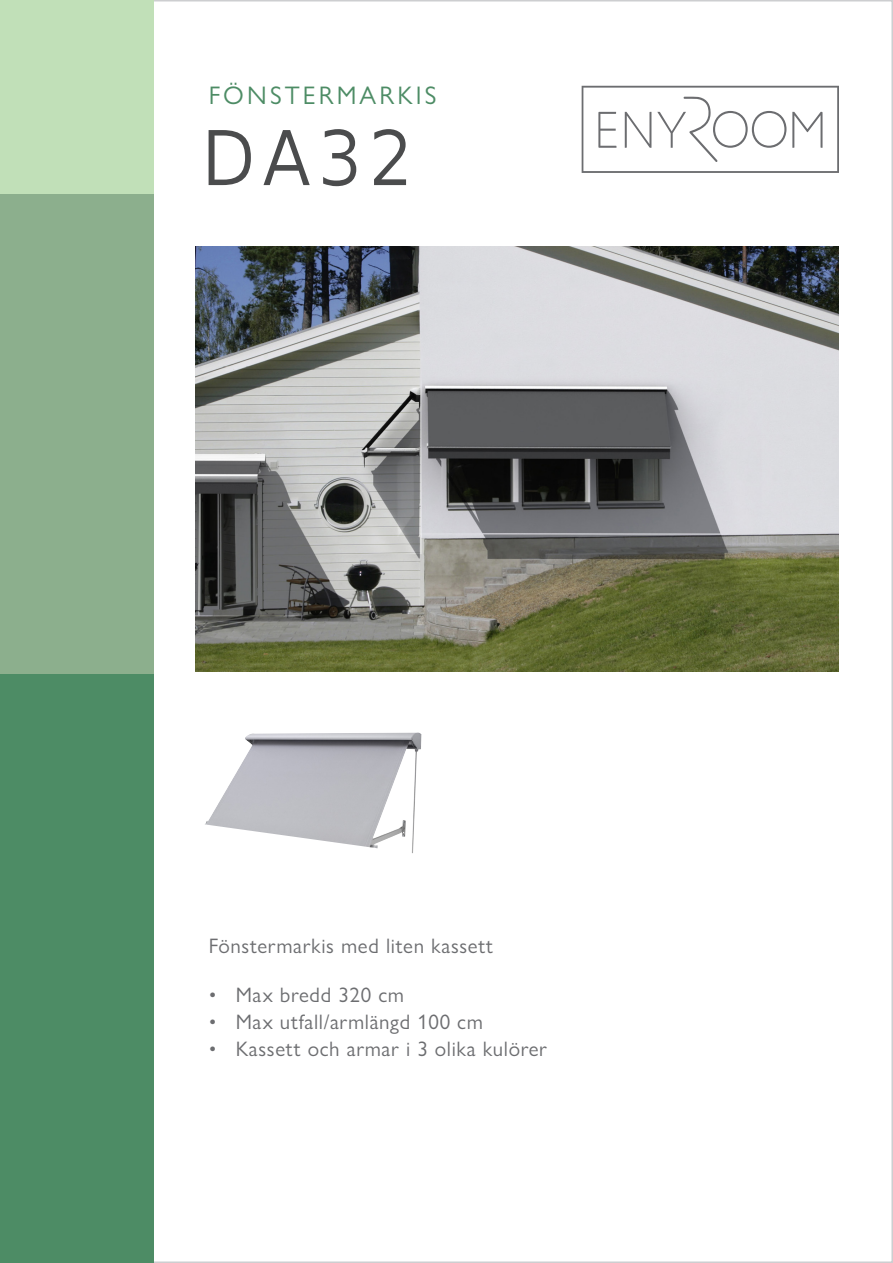
<style>
.page{position:relative;width:893px;height:1263px;background:#fff}
.page>*{position:absolute;margin:0;border:0;box-sizing:border-box;transform-origin:0 0}
.t1{font:79.5px "Gillius ADF";color:#4b4c4d}
.Prod_kategori_s1{font:25.5px "Gill Sans Nova";letter-spacing:.12em;color:#4d8c65}
.Brödtext_s1{font:21px "Gill Sans Nova";letter-spacing:.03em;color:#6c6d70}
</style>
<div class="page">
<img style="left:196px;top:246px;width:643px;height:426px">
<img style="left:205px;top:732px;width:216px;height:121px">
<svg style="left:582px;top:86px;width:257px;height:87px"></svg>
<div style="left:0;top:674px;width:153px;height:589px;background:#4d8c65"></div>
<div style="left:0;top:0;width:153px;height:195px;background:#c1e0b8"></div>
<div style="left:0;top:195px;width:153px;height:479px;background:#8caf8d"></div>
<p class="Prod_kategori_s1" style="left:209px;top:80px;width:229px">FÖNSTERMARKIS</p>
<p class="t1" style="left:203px;top:110px;width:208px">DA32</p>
<p class="Brödtext_s1" style="left:209px;top:933px;width:286px">Fönstermarkis med liten kassett</p>
<p class="Brödtext_s1" style="left:209px;top:982px;width:197px">• Max bredd 320 cm</p>
<p class="Brödtext_s1" style="left:209px;top:1009px;width:276px">• Max utfall/armlängd 100 cm</p>
<p class="Brödtext_s1" style="left:209px;top:1036px;width:340px">• Kassett och armar i 3 olika kulörer</p>
</div>
